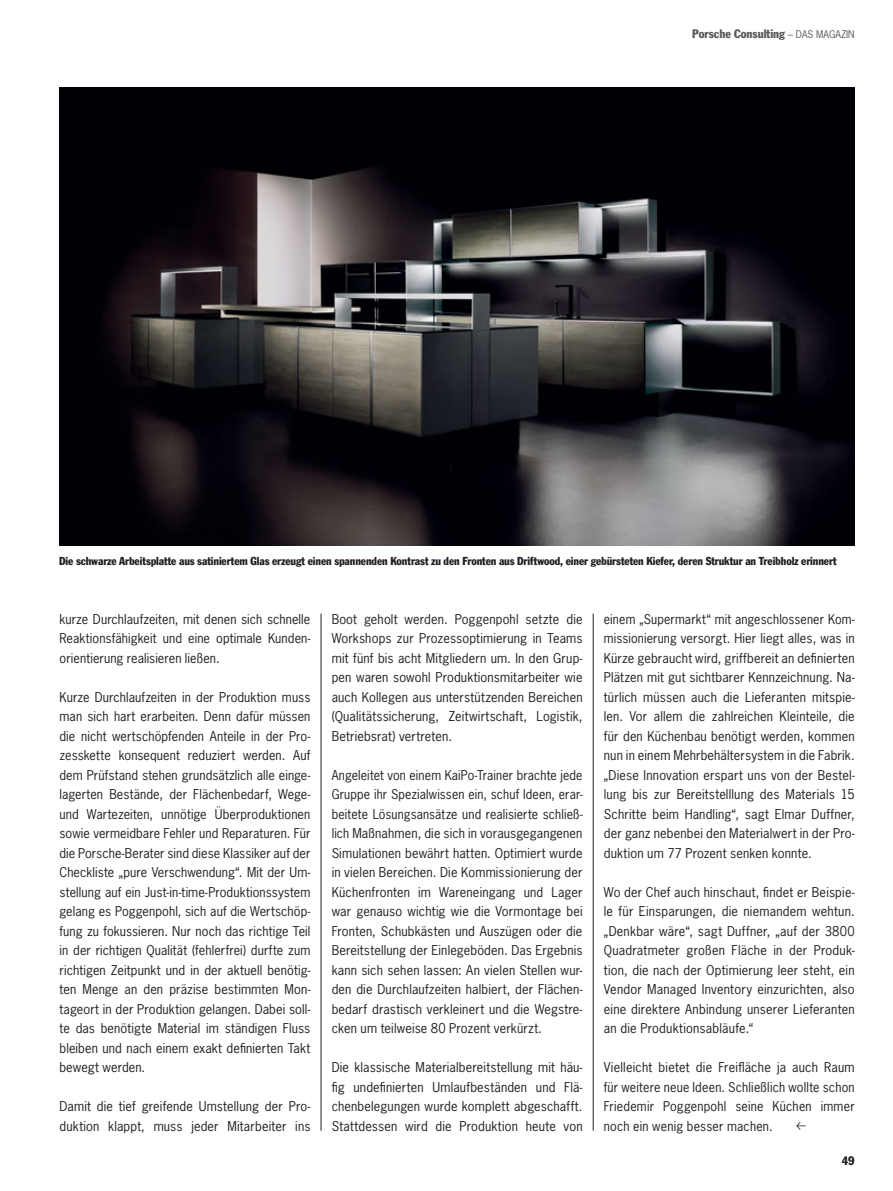
<style>
.page{position:relative;width:893px;height:1191px;background:#fff}
.page>*{position:absolute;margin:0;border:0;box-sizing:border-box;transform-origin:0 0}
.t1{font:12.75px/19.5px "Porsche News Gothic";letter-spacing:.01em;color:#231f20;text-align:justify}
.t2{font:condensed 12px "Porsche Franklin Gothic";color:#58595b}
.t3{font:condensed 12px "Porsche Franklin Gothic";color:#231f20}
.t4{font:condensed 11.25px "Porsche Franklin Gothic";letter-spacing:-.005em;color:#231f20}
.s1{font-family:"Porsche News Gothic";font-stretch:normal;font-size:9.9px}
</style>
<div class="page">
<img style="left:60px;top:88px;width:795px;height:457px">
<hr style="left:321px;top:613px;width:1px;height:517px;background:#231f20">
<hr style="left:593px;top:613px;width:1px;height:517px;background:#231f20">
<p class="t2" style="left:692px;top:27px;width:164px">Porsche Consulting <span class="s1">– DAS MAGAZIN</span></p>
<p class="t4" style="left:59px;top:554px;width:779px">Die schwarze Arbeitsplatte aus satiniertem Glas erzeugt einen spannenden Kontrast zu den Fronten aus Driftwood, einer gebürsteten Kiefer, deren Struktur an Treibholz erinnert</p>
<p class="t1" style="left:60px;top:610px;width:252px">kurze Durchlaufzeiten, mit denen sich schnelle Reak tions fähigkeit und eine optimale Kunden&shy;orientierung realisieren ließen.</p>
<p class="t1" style="left:60px;top:688px;width:252px">Kurze Durchlaufzeiten in der Produktion muss man sich hart erarbeiten. Denn dafür müssen die nicht wertschöpfenden Anteile in der Pro&shy;zesskette konsequent reduziert werden. Auf dem Prüfstand stehen grundsätzlich alle einge&shy;lagerten Bestände, der Flächenbedarf, Wege&shy;und Wartezeiten, unnötige Überproduktionen sowie vermeidbare Fehler und Reparaturen. Für die Porsche-Berater sind diese Klassiker auf der Checkliste „pure Verschwendung“. Mit der Um&shy;stellung auf ein Just-in-time-Produktionssystem gelang es Poggenpohl, sich auf die Wertschöp&shy;fung zu fokussieren. Nur noch das richtige Teil in der richtigen Qualität (fehlerfrei) durfte zum richtigen Zeitpunkt und in der aktuell benötig&shy;ten Menge an den präzise bestimmten Mon&shy;tageort in der Produktion gelangen. Dabei soll&shy;te das benötigte Material im ständigen Fluss bleiben und nach einem exakt definierten Takt bewegt werden.</p>
<p class="t1" style="left:60px;top:1097px;width:252px">Damit die tief greifende Umstellung der Pro&shy;duktion klappt, muss jeder Mitarbeiter ins</p>
<p class="t1" style="left:332px;top:610px;width:252px">Boot geholt werden. Poggenpohl setzte die Workshops zur Prozessoptimierung in Teams mit fünf bis acht Mitgliedern um. In den Grup&shy;pen waren sowohl Produktionsmitarbeiter wie auch Kollegen aus unterstützenden Bereichen (Qualitätssicherung, Zeitwirtschaft, Logistik, Betriebsrat) vertreten.</p>
<p class="t1" style="left:332px;top:766px;width:252px">Angeleitet von einem KaiPo-Trainer brachte jede Gruppe ihr Spezialwissen ein, schuf Ideen, erar&shy;beitete Lösungsansätze und realisierte schließ&shy;lich Maßnahmen, die sich in vorausgegangenen Simulationen bewährt hatten. Optimiert wurde in vielen Bereichen. Die Kommis sionierung der Küchenfronten im Wareneingang und Lager war genauso wichtig wie die Vormontage bei Fronten, Schubkästen und Aus zügen oder die Bereitstellung der Einlegeböden. Das Ergebnis kann sich sehen lassen: An vielen Stellen wur&shy;den die Durchlaufzeiten halbiert, der Flächen&shy;bedarf drastisch verkleinert und die Wegstre&shy;cken um teilweise 80 Prozent verkürzt.</p>
<p class="t1" style="left:332px;top:1058px;width:252px">Die klassische Materialbereitstellung mit häu&shy;fig undefinierten Umlaufbeständen und Flä&shy;chenbelegungen wurde komplett abgeschafft.<br>Stattdessen wird die Produktion heute von</p>
<p class="t1" style="left:604px;top:610px;width:252px">einem „Supermarkt“ mit angeschlossener Kom&shy;missionierung versorgt. Hier liegt alles, was in Kürze gebraucht wird, griffbereit an definierten Plätzen mit gut sichtbarer Kennzeichnung. Na&shy;türlich müssen auch die Lieferanten mitspie&shy;len. Vor allem die zahlreichen Kleinteile, die für den Küchenbau benötigt werden, kommen nun in einem Mehrbehältersystem in die Fabrik. „Diese Innovation erspart uns von der Bestel&shy;lung bis zur Bereitstelllung des Materials 15<br>Schritte beim Handling“, sagt Elmar Duffner, der ganz nebenbei den Materialwert in der Pro&shy;duktion um 77 Prozent senken konnte.</p>
<p class="t1" style="left:604px;top:883px;width:252px">Wo der Chef auch hinschaut, findet er Beispie&shy;le für Einsparungen, die niemandem wehtun. „Denkbar wäre“, sagt Duffner, „auf der 3800<br>Quadratmeter großen Fläche in der Produk&shy;tion, die nach der Optimierung leer steht, ein Vendor Managed Inventory einzurichten, also eine direktere Anbindung unserer Lieferanten an die Produktionsabläufe.“</p>
<p class="t1" style="left:604px;top:1058px;width:252px">Vielleicht bietet die Freifläche ja auch Raum für weitere neue Ideen. Schließlich wollte schon Friedemir Poggenpohl seine Küchen immer noch ein wenig besser machen.</p>
<p class="t3" style="left:842px;top:1153px;width:14px">49</p>
</div>
